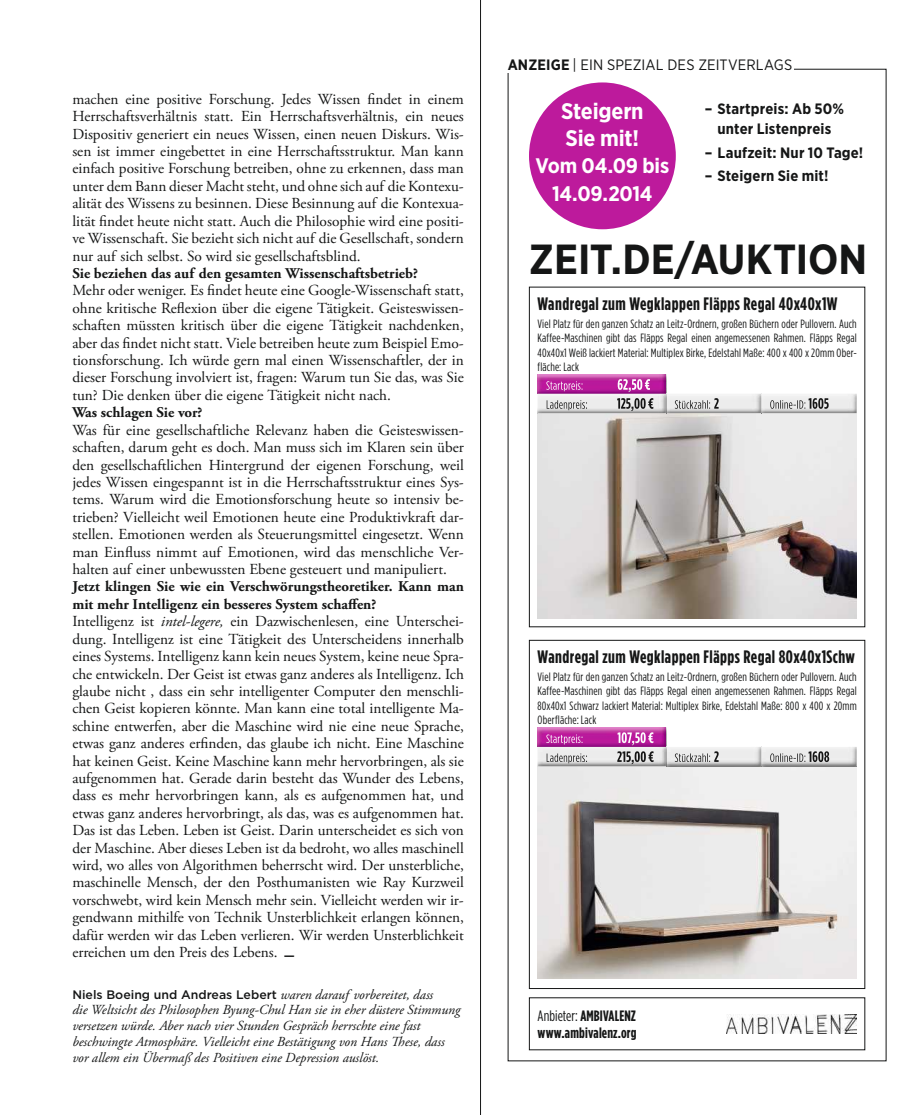
<style>
.page{position:relative;width:915px;height:1115px;background:#fff}
.page>*{position:absolute;margin:0;border:0;box-sizing:border-box;transform-origin:0 0}
.t1{font:700 42px "Gotham Narrow";color:#151616}
.t2{font:700 22.5px/27.3px "Gotham Narrow";letter-spacing:-.01em;color:#fff}
.t3{font:700 21px/27.2px "Gotham Narrow";letter-spacing:-.01em;color:#fff;text-align:center}
.t4{font:700 18px "Gotham Condensed";letter-spacing:.025em;color:#151616}
.t5{font:15.3px/17.4px "Zeit Garamond Pro";color:#151616;text-align:justify}
.t6{font:700 15px/19.5px "Gotham Narrow";letter-spacing:.01em;color:#151616;text-align:center}
.t7{font:700 15px/16.5px "Gotham Condensed";letter-spacing:.01em;color:#151616}
.t8{font:15px "Gotham Narrow";letter-spacing:.01em;color:#151616}
.t9{font:700 14.85px/17.4px "Zeit Garamond Pro";color:#151616}
.t10{font:italic 13.8px/15.8px "Zeit Garamond Pro";color:#151616}
.t11{font:500 12.3px "Gotham";color:#151616}
.t12{font:12px/14.4px "Gotham Condensed";letter-spacing:.015em;color:#151616;text-align:justify}
.s1{font-weight:700}
.s2{font-style:italic;font-size:15px}
.s3{font-family:"Zeit Garamond Pro";font-weight:400;font-style:italic;font-size:13.8px}
.s4{font-weight:400}
</style>
<div class="page">
<hr style="left:480px;top:0;width:1px;height:1114px;background:#151616">
<img style="left:726px;top:1014px;width:130px;height:18px">
<div style="left:529px;top:82px;width:146px;height:147px;background:#bd1a9c;border-radius:50%"></div>
<div style="left:529px;top:639px;width:335px;height:349px;border:1px solid #151616"></div>
<img style="left:537px;top:747px;width:319px;height:231px">
<img style="left:537px;top:727px;width:128px;height:20px">
<img style="left:546px;top:734px;width:36px;height:10px">
<img style="left:617px;top:732px;width:36px;height:13px">
<img style="left:672px;top:747px;width:184px;height:6px">
<img style="left:665px;top:766px;width:96px;height:1px">
<img style="left:674px;top:751px;width:44px;height:10px">
<img style="left:770px;top:759px;width:86px;height:7px">
<img style="left:761px;top:766px;width:95px;height:1px">
<svg style="left:754px;top:746px;width:13px;height:20px"></svg>
<img style="left:770px;top:751px;width:58px;height:10px">
<img style="left:537px;top:747px;width:116px;height:6px">
<img style="left:537px;top:759px;width:116px;height:7px">
<svg style="left:537px;top:733px;width:6px;height:14px"></svg>
<svg style="left:658px;top:734px;width:14px;height:32px"></svg>
<img style="left:546px;top:751px;width:107px;height:12px">
<img style="left:537px;top:394px;width:319px;height:223px">
<img style="left:537px;top:374px;width:128px;height:20px">
<img style="left:546px;top:381px;width:36px;height:10px">
<img style="left:617px;top:379px;width:32px;height:13px">
<img style="left:671px;top:394px;width:185px;height:6px">
<img style="left:674px;top:398px;width:44px;height:10px">
<svg style="left:754px;top:393px;width:13px;height:20px"></svg>
<img style="left:770px;top:398px;width:58px;height:11px">
<img style="left:537px;top:394px;width:116px;height:6px">
<img style="left:537px;top:405px;width:121px;height:8px">
<svg style="left:537px;top:381px;width:6px;height:13px"></svg>
<svg style="left:658px;top:381px;width:13px;height:32px"></svg>
<img style="left:546px;top:398px;width:107px;height:11px">
<p class="t8" style="left:507px;top:55px;width:286px"><span class="s1">ANZEIGE</span> | EIN SPEZIAL DES ZEITVERLAGS</p>
<p class="t5" style="left:72px;top:91px;width:393px">machen eine positive Forschung. Jedes Wissen findet in einem Herrschaftsverhältnis statt. Ein Herrschaftsverhältnis, ein neues Dispositiv generiert ein neues Wissen, einen neuen Diskurs. Wis&shy;sen ist immer eingebettet in eine Herrschaftsstruktur. Man kann einfach positive Forschung betreiben, ohne zu erkennen, dass man unter dem Bann dieser Macht steht, und ohne sich auf die Kontexu&shy;alität des Wissens zu besinnen. Diese Besinnung auf die Kontexua&shy;lität findet heute nicht statt. Auch die Philosophie wird eine positi&shy;ve Wissenschaft. Sie bezieht sich nicht auf die Gesellschaft, sondern nur auf sich selbst. So wird sie gesellschaftsblind.</p>
<p class="t9" style="left:72px;top:265px;width:347px">Sie beziehen das auf den gesamten Wissenschaftsbetrieb?</p>
<p class="t5" style="left:72px;top:282px;width:393px">Mehr oder weniger. Es findet heute eine Google-Wissenschaft statt, ohne kritische Reflexion über die eigene Tätigkeit. Geisteswissen&shy;schaften müssten kritisch über die eigene Tätigkeit nachdenken, aber das findet nicht statt. Viele betreiben heute zum Beispiel Emo&shy;tionsforschung. Ich würde gern mal einen Wissenschaftler, der in dieser Forschung involviert ist, fragen: Warum tun Sie das, was Sie tun? Die denken über die eigene Tätigkeit nicht nach.</p>
<p class="t9" style="left:72px;top:404px;width:132px">Was schlagen Sie vor?</p>
<p class="t5" style="left:72px;top:421px;width:393px">Was für eine gesellschaftliche Relevanz haben die Geisteswissen&shy;schaften, darum geht es doch. Man muss sich im Klaren sein über den gesellschaftlichen Hintergrund der eigenen Forschung, weil jedes Wissen eingespannt ist in die Herrschaftsstruktur eines Sys&shy;tems. Warum wird die Emotionsforschung heute so intensiv be&shy;trieben? Vielleicht weil Emotionen heute eine Produktivkraft dar&shy;stellen. Emotionen werden als Steuerungsmittel eingesetzt. Wenn man Einfluss nimmt auf Emotionen, wird das menschliche Ver&shy;halten auf einer unbewussten Ebene gesteuert und manipuliert.</p>
<p class="t9" style="left:72px;top:578px;width:393px">Jetzt klingen Sie wie ein Verschwörungstheoretiker. Kann man mit mehr Intelligenz ein besseres System schaffen?</p>
<p class="t5" style="left:72px;top:613px;width:393px">Intelligenz ist <span class="s2">intel-legere,</span> ein Dazwischenlesen, eine Unterschei&shy;dung. Intelligenz ist eine Tätigkeit des Unterscheidens innerhalb eines Systems. Intelligenz kann kein neues System, keine neue Spra&shy;che entwickeln. Der Geist ist etwas ganz anderes als Intelligenz. Ich glaube nicht , dass ein sehr intelligenter Computer den menschli&shy;chen Geist kopieren könnte. Man kann eine total intelligente Ma&shy;schine entwerfen, aber die Maschine wird nie eine neue Sprache, etwas ganz anderes erfinden, das glaube ich nicht. Eine Maschine hat keinen Geist. Keine Maschine kann mehr hervorbringen, als sie aufgenommen hat. Gerade darin besteht das Wunder des Lebens, dass es mehr hervorbringen kann, als es aufgenommen hat, und etwas ganz anderes hervorbringt, als das, was es aufgenommen hat.<br>Das ist das Leben. Leben ist Geist. Darin unterscheidet es sich von der Maschine. Aber dieses Leben ist da bedroht, wo alles maschinell wird, wo alles von Algorithmen beherrscht wird. Der unsterbliche, maschinelle Mensch, der den Posthumanisten wie Ray Kurzweil vorschwebt, wird kein Mensch mehr sein. Vielleicht werden wir ir&shy;gendwann mithilfe von Technik Unsterblichkeit erlangen können, dafür werden wir das Leben verlieren. Wir werden Unsterblichkeit erreichen um den Preis des Lebens. <sub>—</sub></p>
<p class="t11" style="left:72px;top:985px;width:362px">Niels Boeing und Andreas Lebert <span class="s3">waren darauf vorbereitet, dass</span></p>
<p class="t10" style="left:72px;top:1002px;width:389px">die Weltsicht des Philosophen Byung-Chul Han sie in eher düstere Stimmung versetzen würde. Aber nach vier Stunden Gespräch herrschte eine fast beschwingte Atmosphäre. Vielleicht eine Bestätigung von Hans These, dass vor allem ein Übermaß des Positiven eine Depression auslöst.</p>
<p class="t7" style="left:537px;top:1007px;width:100px"><span class="s4">Anbieter:</span> AMBIVALENZ www.ambivalenz.org</p>
<h2 class="t2" style="left:561px;top:97px;width:84px">Steigern<br>Sie mit!</h2>
<h3 class="t3" style="left:535px;top:152px;width:135px">Vom 04.09 bis<br>14.09.2014</h3>
<p class="t6" style="left:704px;top:99px;width:141px">– Startpreis: Ab 50% unter Listenpreis</p>
<p class="t6" style="left:704px;top:142px;width:160px">– Laufzeit: Nur 10 Tage!</p>
<p class="t6" style="left:704px;top:166px;width:125px">– Steigern Sie mit!</p>
<h1 class="t1" style="left:529px;top:232px;width:339px">ZEIT.DE/AUKTION</h1>
<p class="t4" style="left:537px;top:293px;width:301px">Wandregal zum Wegklappen Fläpps Regal 40x40x1W</p>
<p class="t12" style="left:537px;top:316px;width:321px">Viel Platz für den ganzen Schatz an Leitz-Ordnern, großen Büchern oder Pullovern. Auch Kaffee-Maschinen gibt das Fläpps Regal einen angemessenen Rahmen. Fläpps Regal 40x40x1 Weiß lackiert Material: Multiplex Birke, Edelstahl Maße: 400 x 400 x 20mm Ober&shy;fläche:Lack</p>
<p class="t4" style="left:537px;top:645px;width:319px">Wandregal zum Wegklappen Fläpps Regal 80x40x1Schw</p>
<p class="t12" style="left:537px;top:669px;width:321px">Viel Platz für den ganzen Schatz an Leitz-Ordnern, großen Büchern oder Pullovern. Auch Kaffee-Maschinen gibt das Fläpps Regal einen angemessenen Rahmen. Fläpps Regal 80x40x1 Schwarz lackiert Material: Multiplex Birke, Edelstahl Maße: 800 x 400 x 20mm Oberfläche: Lack</p>
</div>
